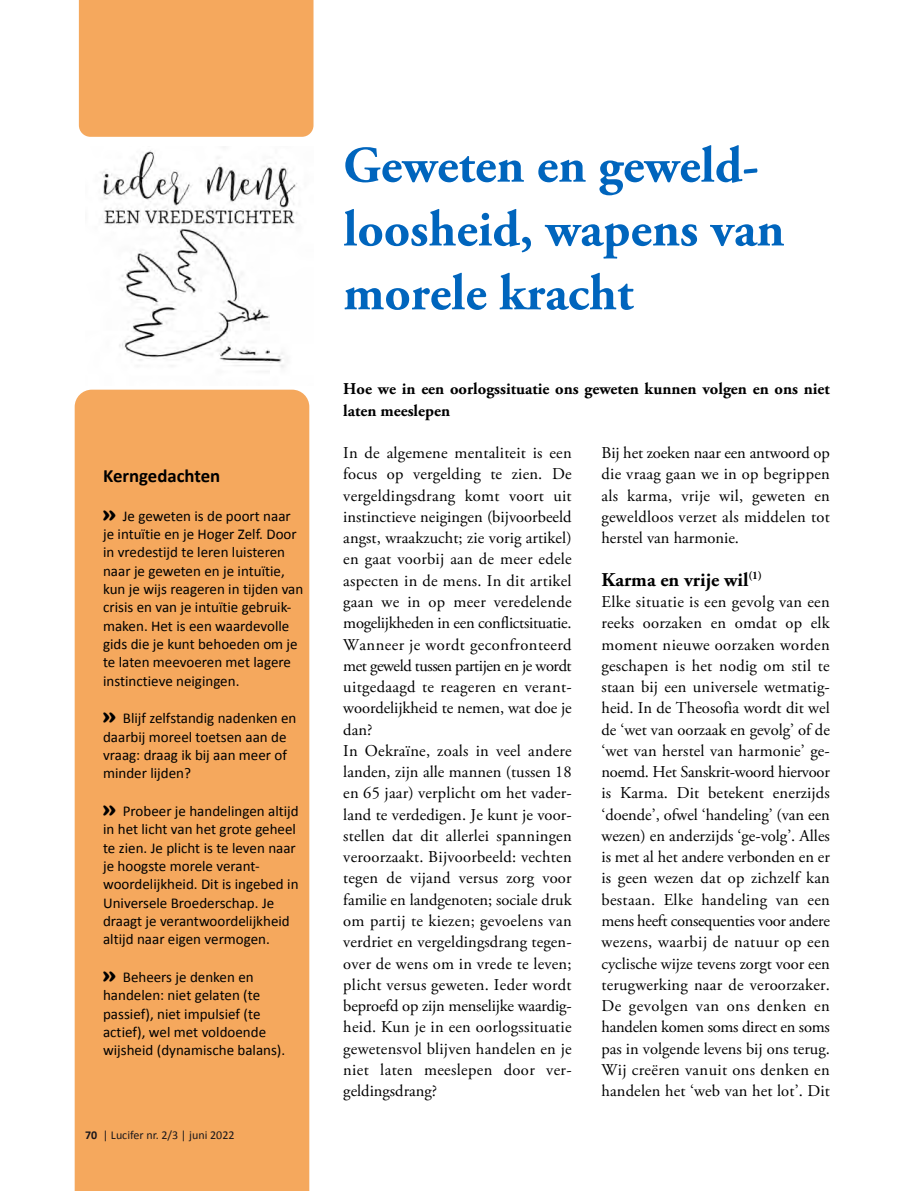
<style>
.page{position:relative;width:915px;height:1191px;background:#fff}
.page>*{position:absolute;margin:0;border:0;box-sizing:border-box;transform-origin:0 0}
.t1{font:700 51px/63.8px "Adobe Garamond Pro";color:#0065bd}
.t2{font:700 19.5px "Adobe Garamond Pro";color:#000}
.t3{font:700 18.75px "Calibri";color:#000}
.t4{font:16.5px/21.3px "Adobe Garamond Pro";letter-spacing:.015em;color:#000;text-align:justify}
.t5{font:700 16.5px/21.3px "Adobe Garamond Pro";color:#000}
.t6{font:15px/18.3px "Calibri";color:#000}
.t7{font:12px "Calibri";color:#1a171b}
.s1{font-family:"Cooper Black Std";font-size:22.5px}
.s2{font-weight:700}
</style>
<div class="page">
<div style="left:75px;top:390px;width:234px;height:801px;background:#f5a85d"></div>
<div style="left:79px;top:0;width:234px;height:137px;background:#f5a85d"></div>
<img style="left:101px;top:150px;width:197px;height:218px">
<p class="t3" style="left:103px;top:467px;width:119px">Kerngedachten</p>
<p class="t6" style="left:103px;top:508px;width:202px"><span class="s1">»</span> Je geweten is de poort naar je intuïtie en je Hoger Zelf. Door in vredestijd te leren luisteren naar je geweten en je intuïtie, kun je wijs reageren in tijden van crisis en van je intuïtie gebruik&shy;maken. Het is een waardevolle gids die je kunt behoeden om je te laten meevoeren met lagere instinctieve neigingen.</p>
<p class="t6" style="left:103px;top:710px;width:195px"><span class="s1">»</span> Blijf zelfstandig nadenken en daarbij moreel toetsen aan de vraag: draag ik bij aan meer of minder lijden?</p>
<p class="t6" style="left:103px;top:803px;width:197px"><span class="s1">»</span> Probeer je handelingen altijd in het licht van het grote geheel te zien. Je plicht is te leven naar je hoogste morele verant&shy;woordelijkheid. Dit is ingebed in<br>Universele Broederschap. Je draagt je verantwoordelijkheid altijd naar eigen vermogen.</p>
<p class="t6" style="left:103px;top:969px;width:184px"><span class="s1">»</span> Beheers je denken en handelen: niet gelaten (te passief), niet impulsief (te actief), wel met voldoende wijsheid (dynamische balans).</p>
<p class="t7" style="left:85px;top:1130px;width:151px"><span class="s2">70</span> | Lucifer nr. 2/3 | juni 2022</p>
<h1 class="t1" style="left:343px;top:138px;width:442px">Geweten en geweld&shy;loosheid, wapens van morele kracht</h1>
<p class="t5" style="left:343px;top:380px;width:488px">Hoe we in een oorlogssituatie ons geweten kunnen volgen en ons niet laten meeslepen</p>
<p class="t4" style="left:343px;top:444px;width:230px;text-align:left">In de algemene mentaliteit is een focus op vergelding te zien. De vergeldingsdrang komt voort uit instinctieve neigingen (bijvoorbeeld angst, wraakzucht; zie vorig artikel) en gaat voorbij aan de meer edele aspecten in de mens. In dit artikel gaan we in op meer veredelende mogelijkheden in een conflictsituatie.<br>Wanneer je wordt geconfronteerd met geweld tussen partijen en je wordt uitgedaagd te reageren en verant&shy;woordelijkheid te nemen, wat doe je dan?<br>In Oekraïne, zoals in veel andere landen, zijn alle mannen (tussen 18 en 65 jaar) verplicht om het vader&shy;land te verdedigen. Je kunt je voor&shy;stellen dat dit allerlei spanningen veroorzaakt. Bijvoorbeeld: vechten tegen de vijand versus zorg voor familie en landgenoten; sociale druk om partij te kiezen; gevoelens van verdriet en vergeldingsdrang tegen&shy;over de wens om in vrede te leven; plicht versus geweten. Ieder wordt beproefd op zijn menselijke waardig&shy;heid. Kun je in een oorlogssituatie gewetensvol blijven handelen en je niet laten meeslepen door ver&shy;geldingsdrang?</p>
<p class="t4" style="left:601px;top:444px;width:230px">Bij het zoeken naar een antwoord op die vraag gaan we in op begrippen als karma, vrije wil, geweten en geweldloos verzet als middelen tot herstel van harmonie.</p>
<p class="t2" style="left:601px;top:571px;width:162px">Karma en vrije wil<sup>(1)</sup></p>
<p class="t4" style="left:601px;top:592px;width:230px">Elke situatie is een gevolg van een reeks oorzaken en omdat op elk moment nieuwe oorzaken worden geschapen is het nodig om stil te staan bij een universele wetmatig&shy;heid. In de Theosofia wordt dit wel de ‘wet van oorzaak en gevolg’ of de ‘wet van herstel van harmonie’ ge&shy;noemd. Het Sanskrit-woord hiervoor is Karma. Dit betekent enerzijds ‘doende’, ofwel ‘handeling’ (van een wezen) en anderzijds ‘ge-volg’. Alles is met al het andere verbonden en er is geen wezen dat op zichzelf kan bestaan. Elke handeling van een mens heeft consequenties voor andere wezens, waarbij de natuur op een cyclische wijze tevens zorgt voor een terugwerking naar de veroorzaker.<br>De gevolgen van ons denken en handelen komen soms direct en soms pas in volgende levens bij ons terug.<br>Wij creëren vanuit ons denken en handelen het ‘web van het lot’. Dit</p>
</div>
